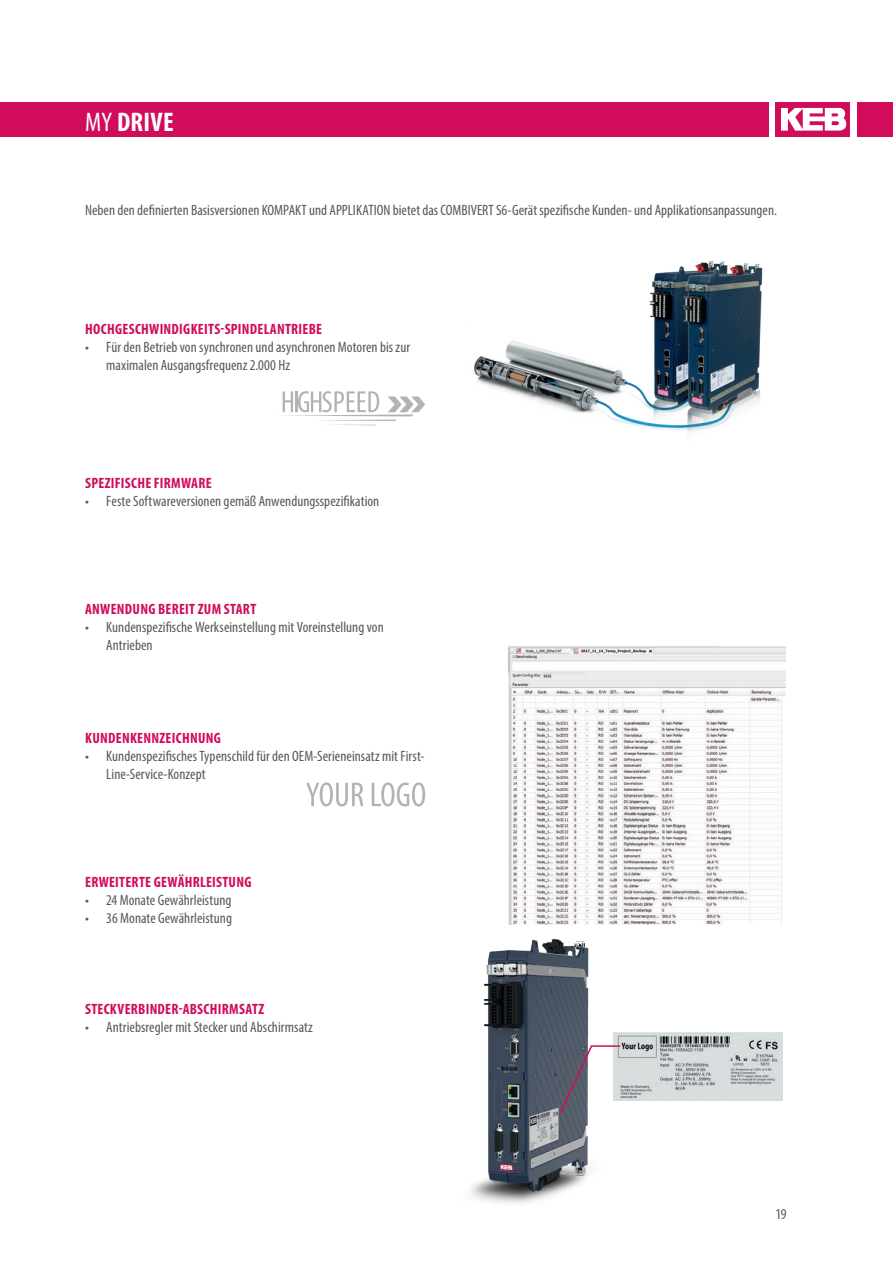
<style>
.page{position:relative;width:893px;height:1263px;background:#fff}
.page>*{position:absolute;margin:0;border:0;box-sizing:border-box;transform-origin:0 0}
.t1{font:700 condensed 27px "Myriad Pro";letter-spacing:.01em;color:#fff}
.t2{font:condensed 15px/18px "Myriad Pro";letter-spacing:.005em;color:#57585a}
.t3{font:700 condensed 15px "Myriad Pro";letter-spacing:.02em;color:#d00c5b}
.s1{font-weight:400}
</style>
<div class="page">
<div style="left:775px;top:102px;width:75px;height:34px;background:#d00c5b"></div>
<svg style="left:781px;top:108px;width:66px;height:23px"></svg>
<div style="left:857px;top:102px;width:36px;height:34px;background:#d00c5b"></div>
<div style="left:0;top:102px;width:769px;height:34px;background:#d00c5b"></div>
<img style="left:466px;top:261px;width:297px;height:172px">
<img style="left:471px;top:939px;width:152px;height:264px">
<img style="left:614px;top:1032px;width:168px;height:68px">
<svg style="left:558px;top:1044px;width:64px;height:72px"></svg>
<svg style="left:282px;top:391px;width:143px;height:35px"></svg>
<svg style="left:306px;top:782px;width:58px;height:24px"></svg>
<svg style="left:372px;top:782px;width:53px;height:24px"></svg>
<img style="left:509px;top:646px;width:277px;height:279px">
<h1 class="t1" style="left:85px;top:105px;width:90px"><span class="s1">MY</span> DRIVE</h1>
<p class="t2" style="left:85px;top:201px;width:693px">Neben den definierten Basisversionen KOMPAKT und APPLIKATION bietet das COMBIVERT S6-Gerät spezifische Kunden- und Applikationsanpassungen.</p>
<p class="t3" style="left:85px;top:320px;width:238px">HOCHGESCHWINDIGKEITS-SPINDELANTRIEBE</p>
<p class="t2" style="left:106px;top:338px;width:305px;text-indent:-21px">• Für den Betrieb von synchronen und asynchronen Motoren bis zur maximalen Ausgangsfrequenz 2.000 Hz</p>
<p class="t3" style="left:85px;top:473px;width:128px">SPEZIFISCHE FIRMWARE</p>
<p class="t2" style="left:85px;top:491px;width:296px">• Feste Softwareversionen gemäß Anwendungsspezifikation</p>
<p class="t3" style="left:85px;top:599px;width:173px">ANWENDUNG BEREIT ZUM START</p>
<p class="t2" style="left:106px;top:617px;width:279px;text-indent:-21px">• Kundenspezifische Werkseinstellung mit Voreinstellung von<br>Antrieben</p>
<p class="t3" style="left:85px;top:728px;width:137px">KUNDENKENNZEICHNUNG</p>
<p class="t2" style="left:106px;top:746px;width:320px;text-indent:-21px">• Kundenspezifisches Typenschild für den OEM-Serieneinsatz mit First-<br>Line-Service-Konzept</p>
<p class="t3" style="left:85px;top:872px;width:168px">ERWEITERTE GEWÄHRLEISTUNG</p>
<p class="t2" style="left:85px;top:890px;width:148px">• 24 Monate Gewährleistung</p>
<p class="t2" style="left:85px;top:908px;width:148px">• 36 Monate Gewährleistung</p>
<p class="t3" style="left:85px;top:1000px;width:180px">STECKVERBINDER-ABSCHIRMSATZ</p>
<p class="t2" style="left:85px;top:1018px;width:229px">• Antriebsregler mit Stecker und Abschirmsatz</p>
<p class="t2" style="left:776px;top:1205px;width:13px">19</p>
</div>
